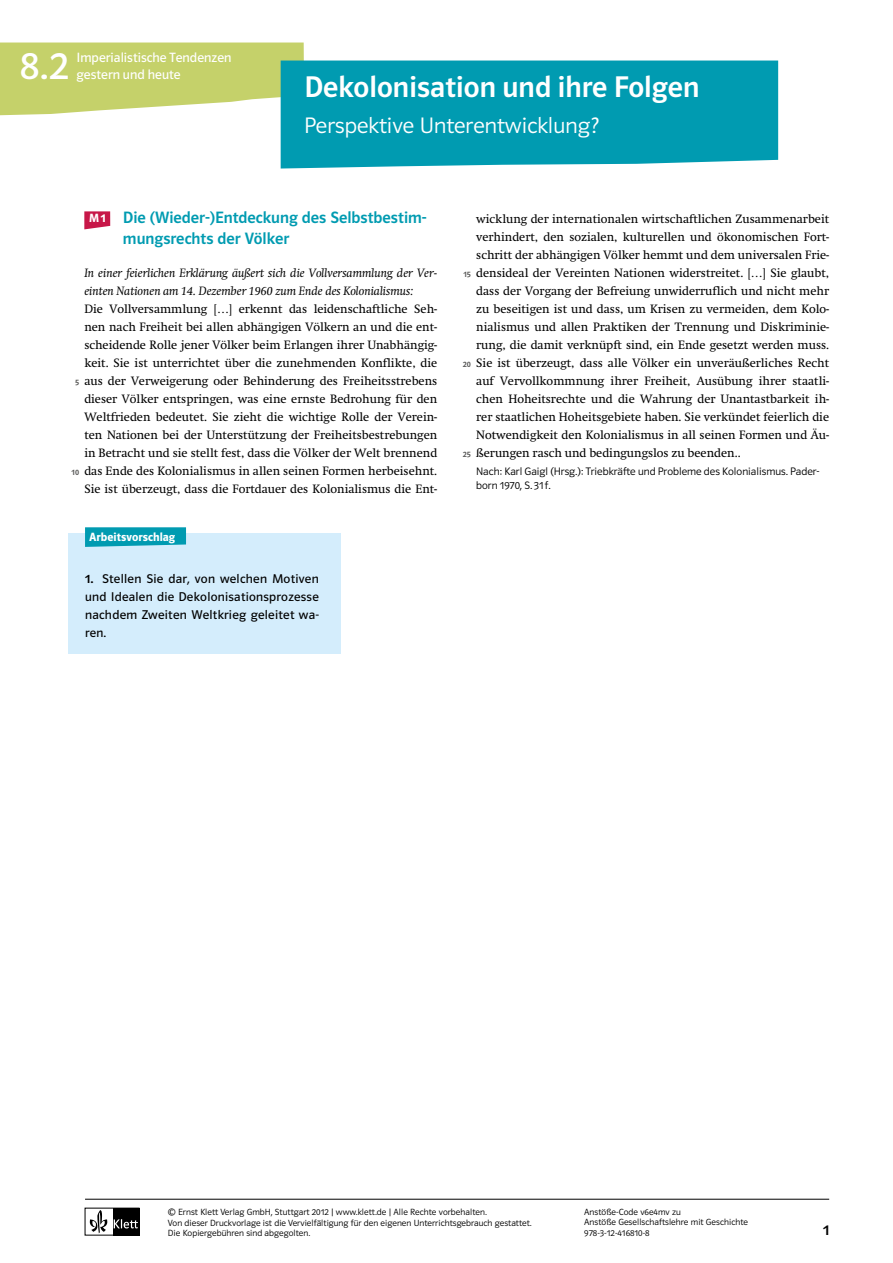
<style>
.page{position:relative;width:893px;height:1263px;background:#fff}
.page>*{position:absolute;margin:0;border:0;box-sizing:border-box;transform-origin:0 0}
._07_kolumnentitel_nu{font:40.5px "Polo ST11 K Buch";color:#fff}
._01_u1_head{font:30px "Polo ST11 K Krftg";color:#fff}
._01_u1_subhead{font:22.5px "Polo ST11 K Leicht";color:#fff}
._01_u2_material{font:16.5px/21px "Polo ST11 K Krftg";color:#009bb1}
.Seitenkopf{font:15px "Polo ST11 K Krftg";color:#000}
._07_kolumnentitel{font:13.5px/17.2px "Polo ST11 K Buch";color:#fff}
._08_arbeitsvorschlae{font:12.75px/18px "Polo ST11 K Buch";letter-spacing:.02em;color:#000;text-align:justify}
._02_material_p{font:12px/18px "Klett Swift";color:#000;text-align:justify}
._02_material_anmod{font:italic 12px/18px "Klett Swift";color:#000}
._01_u4{font:12px "Polo ST11 K Hfett";color:#fff}
._06_source{font:10.8px/14.2px "Polo ST11 K Leicht";color:#000}
.Seitenkopf-2{font:9px/10.5px "Polo ST11 K Leicht";letter-spacing:.005em;color:#000}
._04_zeilenzaehler{font:8.25px "Polo ST11 K Krftg";color:#575756}
.s1{font-family:"Polo ST11 K Krftg"}
</style>
<div class="page">
<div style="left:112px;top:1208px;width:27px;height:27px;background:#000"></div>
<svg style="left:114px;top:1219px;width:23px;height:9px"></svg>
<svg style="left:90px;top:1210px;width:17px;height:23px"></svg>
<div style="left:85px;top:1208px;width:54px;height:27px;border:1px solid #000"></div>
<hr style="left:85px;top:1199px;width:744px;height:1px;background:#000">
<svg style="left:0;top:43px;width:304px;height:72px;background:#cad579"></svg>
<div style="left:281px;top:61px;width:497px;height:108px;background:#009bb1"></div>
<svg style="left:84px;top:211px;width:26px;height:18px"></svg>
<div style="left:68px;top:533px;width:272px;height:121px;background:#d4edfc"></div>
<svg style="left:85px;top:527px;width:101px;height:20px;background:#11a1b7"></svg>
<p class="_07_kolumnentitel_nu" style="left:20px;top:44px;width:51px">8.2</p>
<p class="_07_kolumnentitel" style="left:77px;top:49px;width:157px">Imperialistische Tendenzen gestern und heute</p>
<p class="_01_u1_head" style="left:304px;top:70px;width:397px">Dekolonisation und ihre Folgen</p>
<p class="_01_u1_subhead" style="left:304px;top:113px;width:296px">Perspektive Unterentwicklung?</p>
<p class="_01_u4" style="left:89px;top:212px;width:18px">M 1</p>
<p class="_01_u2_material" style="left:123px;top:207px;width:305px">Die (Wieder-)Entdeckung des Selbstbestim&shy;mungsrechts der Völker</p>
<p class="_02_material_anmod" style="left:84px;top:263px;width:354px">In einer feierlichen Erklärung äußert sich die Vollversammlung der Ver&shy;einten Nationen am 14. Dezember 1960 zum Ende des Kolonialismus:</p>
<p class="_02_material_p" style="left:84px;top:300px;width:354px">Die Vollversammlung […] erkennt das leidenschaftliche Seh&shy;nen nach Freiheit bei allen abhängigen Völkern an und die ent&shy;scheidende Rolle jener Völker beim Erlangen ihrer Unabhängig&shy;keit. Sie ist unterrichtet über die zunehmenden Konflikte, die aus der Verweigerung oder Behinderung des Freiheitsstrebens dieser Völker entspringen, was eine ernste Bedrohung für den Weltfrieden bedeutet. Sie zieht die wichtige Rolle der Verein&shy;ten Nationen bei der Unterstützung der Freiheitsbestrebungen in Betracht und sie stellt fest, dass die Völker der Welt brennend das Ende des Kolonialismus in allen seinen Formen herbeisehnt.<br>Sie ist überzeugt, dass die Fortdauer des Kolonialismus die Ent-</p>
<p class="_04_zeilenzaehler" style="left:75px;top:377px;width:6px">5</p>
<p class="_04_zeilenzaehler" style="left:72px;top:467px;width:9px">10</p>
<p class="_01_u4" style="left:89px;top:530px;width:87px">Arbeitsvorschlag</p>
<p class="_08_arbeitsvorschlae" style="left:85px;top:569px;width:235px"><span class="s1">1.</span> Stellen Sie dar, von welchen Motiven und Idealen die Dekolonisationsprozesse nachdem Zweiten Weltkrieg geleitet wa&shy;ren.</p>
<p class="_02_material_p" style="left:476px;top:210px;width:354px">wicklung der internationalen wirtschaftlichen Zusammenarbeit verhindert, den sozialen, kulturellen und ökonomischen Fort&shy;schritt der abhängigen Völker hemmt und dem universalen Frie&shy;densideal der Vereinten Nationen widerstreitet. […] Sie glaubt, dass der Vorgang der Befreiung unwiderruflich und nicht mehr zu beseitigen ist und dass, um Krisen zu vermeiden, dem Kolo&shy;nialismus und allen Praktiken der Trennung und Diskriminie&shy;rung, die damit verknüpft sind, ein Ende gesetzt werden muss.<br>Sie ist überzeugt, dass alle Völker ein unveräußerliches Recht auf Vervollkommnung ihrer Freiheit, Ausübung ihrer staatli&shy;chen Hoheitsrechte und die Wahrung der Unantastbarkeit ih&shy;rer staatlichen Hoheitsgebiete haben. Sie verkündet feierlich die Notwendigkeit den Kolonialismus in all seinen Formen und Äu&shy;ßerungen rasch und bedingungslos zu beenden..</p>
<p class="_06_source" style="left:476px;top:464px;width:345px">Nach: Karl Gaigl (Hrsg.): Triebkräfte und Probleme des Kolonialismus. Pader&shy;born 1970, S. 31 f.</p>
<p class="_04_zeilenzaehler" style="left:463px;top:269px;width:9px">15</p>
<p class="_04_zeilenzaehler" style="left:463px;top:359px;width:10px">20</p>
<p class="_04_zeilenzaehler" style="left:463px;top:449px;width:10px">25</p>
<p class="Seitenkopf-2" style="left:168px;top:1207px;width:320px">© Ernst Klett Verlag GmbH, Stuttgart 2012 | www.klett.de | Alle Rechte vorbehalten.</p>
<p class="Seitenkopf-2" style="left:168px;top:1217px;width:365px">Von dieser Druckvorlage ist die Vervielfältigung für den eigenen Unterrichtsgebrauch gestattet.<br>Die Kopiergebühren sind abgegolten.</p>
<p class="Seitenkopf-2" style="left:584px;top:1206px;width:98px">Anstöße-Code v6e4mv zu</p>
<p class="Seitenkopf-2" style="left:584px;top:1217px;width:165px">Anstöße Gesellschaftslehre mit Geschichte</p>
<p class="Seitenkopf-2" style="left:584px;top:1227px;width:67px">978-3-12-416810-8</p>
<p class="Seitenkopf" style="left:823px;top:1222px;width:8px">1</p>
</div>
